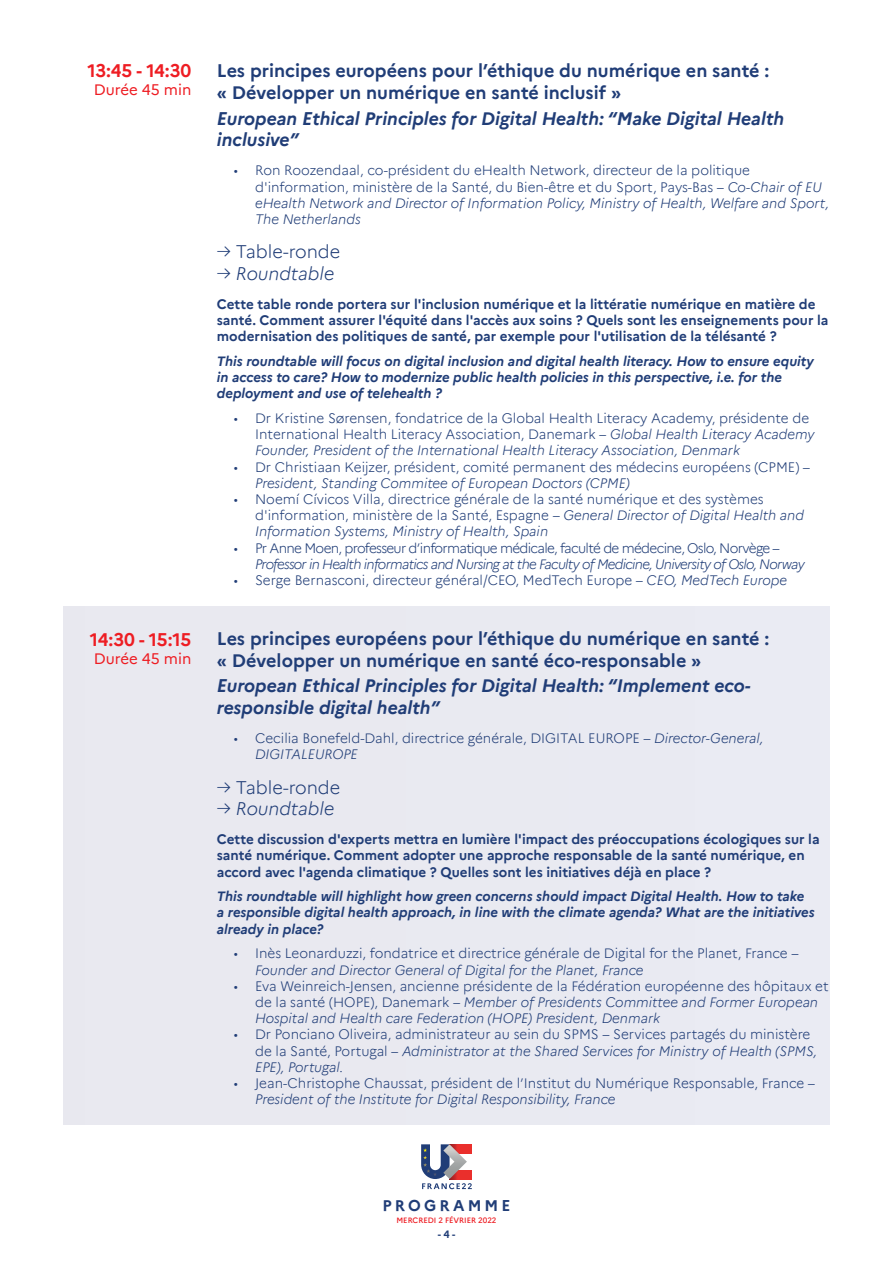
<style>
.page{position:relative;width:893px;height:1263px;background:#fff}
.page>*{position:absolute;margin:0;border:0;box-sizing:border-box;transform-origin:0 0}
.BLOC_COULEUR{font:700 18px/21.6px "Marianne";color:#203d77}
.BLOC_COULEUR-2{font:italic 700 18px/21.6px "Marianne";color:#203d77}
.BLOC{font:300 18px "Marianne";color:#203d77}
.BLOC-2{font:italic 300 18px "Marianne";color:#203d77}
.t1{font:700 18px "Marianne";letter-spacing:-.015em;color:#ee1d23}
.t2{font:700 15.3px "Marianne";letter-spacing:.2em;color:#203d77}
.t3{font:15px "Marianne";color:#ee1d23}
.t4{font:300 13.5px/16.2px "Marianne";color:#203d77}
.BLOC-3{font:700 13.5px/16.2px "Marianne";color:#203d77}
.BLOC-4{font:italic 700 13.5px/16.2px "Marianne";color:#203d77}
.t5{font:italic 300 13.5px/16.2px "Marianne";letter-spacing:-.05em;color:#203d77}
.t6{font:700 10.5px "Marianne";color:#203d77}
.t7{font:500 7.65px "Marianne";color:#ee1d23}
.s1{font-style:italic}
.s2{font-style:normal}
</style>
<div class="page">
<svg style="left:421px;top:1144px;width:51px;height:45px"></svg>
<div style="left:64px;top:606px;width:765px;height:90px;background:#e9eaf1"></div>
<div style="left:64px;top:649px;width:765px;height:86px;background:#e9eaf1"></div>
<div style="left:64px;top:705px;width:765px;height:74px;background:#e9eaf1"></div>
<div style="left:64px;top:746px;width:765px;height:99px;background:#e9eaf1"></div>
<div style="left:64px;top:802px;width:765px;height:103px;background:#e9eaf1"></div>
<div style="left:64px;top:859px;width:765px;height:103px;background:#e9eaf1"></div>
<div style="left:64px;top:953px;width:765px;height:90px;background:#e9eaf1"></div>
<div style="left:64px;top:1002px;width:765px;height:90px;background:#e9eaf1"></div>
<div style="left:64px;top:1050px;width:765px;height:74px;background:#e9eaf1"></div>
<p class="t1" style="left:87px;top:57px;width:105px">13:45 - 14:30</p>
<p class="t3" style="left:94px;top:78px;width:99px">Durée 45 min</p>
<p class="t1" style="left:90px;top:626px;width:103px">14:30 - 15:15</p>
<p class="t3" style="left:94px;top:647px;width:99px">Durée 45 min</p>
<p class="BLOC_COULEUR" style="left:217px;top:59px;width:554px">Les principes européens pour l’éthique du numérique en santé : « Développer un numérique en santé inclusif »</p>
<p class="BLOC_COULEUR-2" style="left:217px;top:106px;width:569px">European Ethical Principles for Digital Health: “Make Digital Health inclusive”</p>
<p class="t4" style="left:255px;top:161px;width:575px;text-indent:-21px">• Ron Roozendaal, co-président du eHealth Network, directeur de la politique d'information, ministère de la Santé, du Bien-être et du Sport, Pays-Bas – <span class="s1">Co-Chair of EU eHealth Network and Director of Information Policy, Ministry of Health, Welfare and Sport, The Netherlands</span></p>
<p class="BLOC" style="left:217px;top:238px;width:125px"><span class="s1">→</span> Table-ronde</p>
<p class="BLOC-2" style="left:217px;top:259px;width:119px">→ Roundtable</p>
<p class="BLOC-3" style="left:217px;top:295px;width:613px">Cette table ronde portera sur l'inclusion numérique et la littératie numérique en matière de santé. Comment assurer l'équité dans l'accès aux soins ? Quels sont les enseignements pour la modernisation des politiques de santé, par exemple pour l'utilisation de la télésanté ?</p>
<p class="BLOC-4" style="left:217px;top:352px;width:598px">This roundtable will focus on digital inclusion and digital health literacy. How to ensure equity in access to care? How to modernize public health policies in this perspective, i.e. for the deployment and use of telehealth ?</p>
<p class="t4" style="left:255px;top:409px;width:561px;text-indent:-21px">• Dr Kristine Sørensen, fondatrice de la Global Health Literacy Academy, présidente de<br>International Health Literacy Association, Danemark – <span class="s1">Global Health Literacy Academy<br>Founder, President of the International Health Literacy Association, Denmark</span></p>
<p class="t4" style="left:255px;top:458px;width:556px;text-indent:-21px">• Dr Christiaan Keijzer, président, comité permanent des médecins européens (CPME) –<br><span class="s1">President, Standing Commitee of European Doctors (CPME)</span></p>
<p class="t4" style="left:255px;top:490px;width:550px;text-indent:-21px">• Noemí Cívicos Villa, directrice générale de la santé numérique et des systèmes d'information, ministère de la Santé, Espagne – <span class="s1">General Director of Digital Health and<br>Information Systems, Ministry of Health, Spain</span></p>
<p class="t5" style="left:255px;top:539px;width:551px;text-indent:-21px"><span class="s2">• Pr Anne Moen, professeur d’informatique médicale, faculté de médecine, Oslo, Norvège –<br></span>Professor in Health informatics and Nursing at the Faculty of Medicine, University of Oslo, Norway</p>
<p class="t4" style="left:234px;top:571px;width:555px">• Serge Bernasconi, directeur général/CEO, MedTech Europe – <span class="s1">CEO, MedTech Europe</span></p>
<p class="BLOC_COULEUR" style="left:217px;top:626px;width:554px">Les principes européens pour l’éthique du numérique en santé : « Développer un numérique en santé éco-responsable »</p>
<p class="BLOC_COULEUR-2" style="left:217px;top:674px;width:535px">European Ethical Principles for Digital Health: “Implement eco&shy;responsible digital health”</p>
<p class="t4" style="left:255px;top:729px;width:510px;text-indent:-21px">• Cecilia Bonefeld-Dahl, directrice générale, DIGITAL EUROPE – <span class="s1">Director-General,<br>DIGITALEUROPE</span></p>
<p class="BLOC" style="left:217px;top:773px;width:125px"><span class="s1">→</span> Table-ronde</p>
<p class="BLOC-2" style="left:217px;top:795px;width:119px">→ Roundtable</p>
<p class="BLOC-3" style="left:217px;top:830px;width:604px">Cette discussion d'experts mettra en lumière l'impact des préoccupations écologiques sur la santé numérique. Comment adopter une approche responsable de la santé numérique, en accord avec l'agenda climatique ? Quelles sont les initiatives déjà en place ?</p>
<p class="BLOC-4" style="left:217px;top:887px;width:599px">This roundtable will highlight how green concerns should impact Digital Health. How to take a responsible digital health approach, in line with the climate agenda? What are the initiatives already in place?</p>
<p class="t4" style="left:255px;top:944px;width:545px;text-indent:-21px">• Inès Leonarduzzi, fondatrice et directrice générale de Digital for the Planet, France –<br><span class="s1">Founder and Director General of Digital for the Planet, France</span></p>
<p class="t4" style="left:255px;top:977px;width:575px;text-indent:-21px">• Eva Weinreich-Jensen, ancienne présidente de la Fédération européenne des hôpitaux et de la santé (HOPE), Danemark – <span class="s1">Member of Presidents Committee and Former European<br>Hospital and Health care Federation (HOPE) President, Denmark</span></p>
<p class="t4" style="left:255px;top:1025px;width:563px;text-indent:-21px">• Dr Ponciano Oliveira, administrateur au sein du SPMS – Services partagés du ministère de la Santé, Portugal – <span class="s1">Administrator at the Shared Services for Ministry of Health (SPMS,<br>EPE), Portugal.</span></p>
<p class="t4" style="left:255px;top:1074px;width:562px;text-indent:-21px">• Jean-Christophe Chaussat, président de l’Institut du Numérique Responsable, France –<br><span class="s1">President of the Institute for Digital Responsibility, France</span></p>
<p class="t2" style="left:383px;top:1193px;width:129px">PROGRAMME</p>
<p class="t7" style="left:396px;top:1215px;width:102px">MERCREDI 2 FÉVRIER 2022</p>
<p class="t6" style="left:438px;top:1226px;width:19px">-4-</p>
</div>
